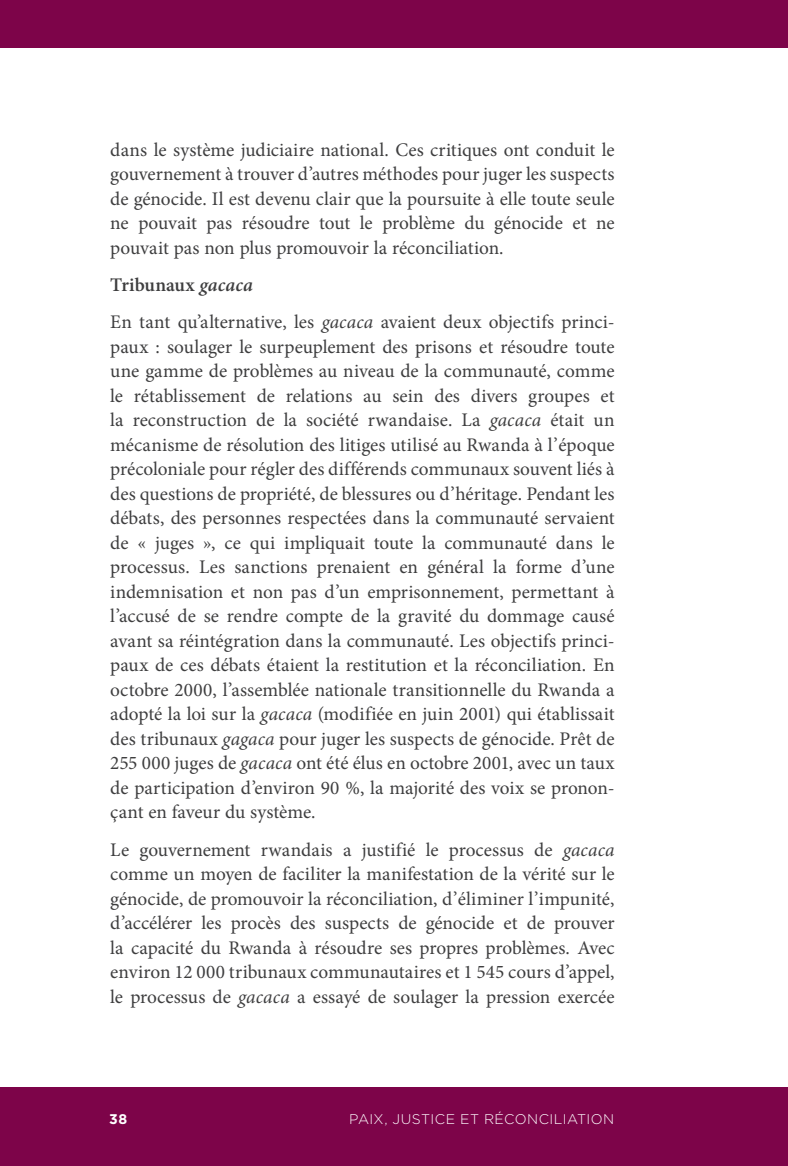
<style>
.page{position:relative;width:788px;height:1166px;background:#fff}
.page>*{position:absolute;margin:0;border:0;box-sizing:border-box;transform-origin:0 0}
.BodyText{font:19.25px/24.5px "Minion Pro";color:#3e3e3f;text-align:justify}
.BodyText-2{font:600 19.25px "Minion Pro";letter-spacing:-.005em;color:#3e3e3f}
.Footer__LEFT_page{font:300 14px "Gotham";letter-spacing:.03em;color:#fff}
.Footer__LEFT_page_nu{font:700 14px "Gotham";color:#fff}
.s1{font-style:italic}
</style>
<div class="page">
<div style="left:0;top:1087px;width:788px;height:79px;background:#7d0449"></div>
<div style="left:0;top:0;width:788px;height:47px;background:#7d0449"></div>
<p class="BodyText" style="left:110px;top:137px;width:506px">dans le système judiciaire national. Ces critiques ont conduit le gouvernement à trouver d’autres méthodes pour juger les suspects de génocide. Il est devenu clair que la poursuite à elle toute seule ne pouvait pas résoudre tout le problème du génocide et ne pouvait pas non plus promouvoir la réconciliation.</p>
<p class="BodyText-2" style="left:110px;top:271px;width:144px">Tribunaux <span class="s1">gacaca</span></p>
<p class="BodyText" style="left:110px;top:310px;width:506px">En tant qu’alternative, les <span class="s1">gacaca</span> avaient deux objectifs princi&shy;paux : soulager le surpeuplement des prisons et résoudre toute une gamme de problèmes au niveau de la communauté, comme le rétablissement de relations au sein des divers groupes et la reconstruction de la société rwandaise. La <span class="s1">gacaca</span> était un mécanisme de résolution des litiges utilisé au Rwanda à l’époque précoloniale pour régler des différends communaux souvent liés à des questions de propriété, de blessures ou d’héritage. Pendant les débats, des personnes respectées dans la communauté servaient de « juges », ce qui impliquait toute la communauté dans le processus. Les sanctions prenaient en général la forme d’une indemnisation et non pas d’un emprisonnement, permettant à l’accusé de se rendre compte de la gravité du dommage causé avant sa réintégration dans la communauté. Les objectifs princi&shy;paux de ces débats étaient la restitution et la réconciliation. En octobre 2000, l’assemblée nationale transitionnelle du Rwanda a adopté la loi sur la <span class="s1">gacaca</span> (modifiée en juin 2001) qui établissait des tribunaux <span class="s1">gagaca</span> pour juger les suspects de génocide. Prêt de 255 000 juges de <span class="s1">gacaca</span> ont été élus en octobre 2001, avec un taux de participation d’environ 90 %, la majorité des voix se pronon&shy;çant en faveur du système.</p>
<p class="BodyText" style="left:110px;top:837px;width:506px">Le gouvernement rwandais a justifié le processus de <span class="s1">gacaca </span>comme un moyen de faciliter la manifestation de la vérité sur le génocide, de promouvoir la réconciliation, d’éliminer l’impunité, d’accélérer les procès des suspects de génocide et de prouver la capacité du Rwanda à résoudre ses propres problèmes. Avec environ 12 000 tribunaux communautaires et 1 545 cours d’appel, le processus de <span class="s1">gacaca</span> a essayé de soulager la pression exercée</p>
<p class="Footer__LEFT_page_nu" style="left:109px;top:1110px;width:19px">38</p>
<p class="Footer__LEFT_page" style="left:349px;top:1111px;width:267px">PAIX, JUSTICE ET RÉCONCILIATION</p>
</div>
